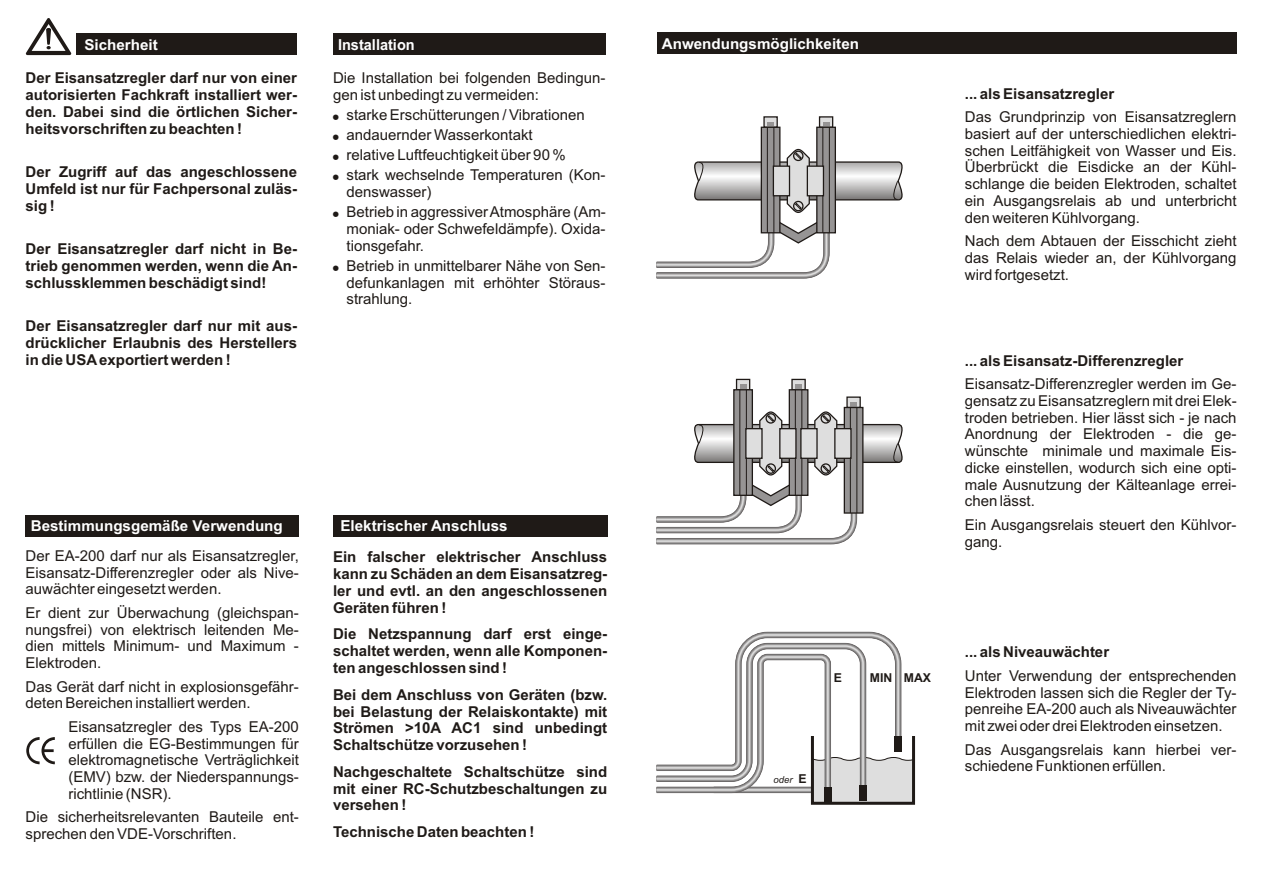
<style>
.page{position:relative;width:1263px;height:893px;background:#fff}
.page>*{position:absolute;margin:0;border:0;box-sizing:border-box;transform-origin:0 0}
.t1{font:700 15.15px "Arial";color:#fff}
.t2{font:700 15.15px "Arial";color:#fff;scale:.96 1}
.t3{font:15px/16.8px "Arial";color:#1f1a17}
.t4{font:700 15px/16.8px "Arial";color:#1f1a17;text-align:justify}
.t5{font:700 15px "Arial";color:#fff}
.t6{font:700 12.3px "Arial";color:#1f1a17}
.t7{font:italic 9.6px "Arial";color:#1f1a17}
</style>
<div class="page">
<div style="left:77px;top:34px;width:220px;height:21px;background:#1f1a17"></div>
<svg style="left:26px;top:18px;width:45px;height:37px"></svg>
<div style="left:333px;top:34px;width:272px;height:21px;background:#1f1a17"></div>
<div style="left:333px;top:515px;width:274px;height:21px;background:#1f1a17"></div>
<svg style="left:26px;top:737px;width:29px;height:27px"></svg>
<div style="left:26px;top:515px;width:273px;height:21px;background:#1f1a17"></div>
<div style="left:657px;top:33px;width:579px;height:21px;background:#1f1a17"></div>
<svg style="left:656px;top:116px;width:247px;height:163px"></svg>
<svg style="left:656px;top:378px;width:247px;height:167px"></svg>
<div style="left:811px;top:734px;width:104px;height:71px;border:3px solid #1f1a17"></div>
<svg style="left:656px;top:631px;width:258px;height:173px"></svg>
<div style="left:894px;top:736px;width:8px;height:15px;background:#1f1a17"></div>
<div style="left:824px;top:787px;width:8px;height:16px;background:#1f1a17"></div>
<div style="left:859px;top:785px;width:8px;height:15px;background:#1f1a17"></div>
<p class="t5" style="left:84px;top:39px;width:75px">Sicherheit</p>
<p class="t2" style="left:338px;top:39px;width:81px">Installation</p>
<p class="t3" style="left:333px;top:71px;width:274px">Die Installation bei folgenden Bedingun&shy;gen ist unbedingt zu vermeiden:</p>
<p class="t3" style="left:347px;top:106px;width:260px;line-height:20.1px">starke Erschütterungen / Vibrationen andauernder Wasserkontakt<br>relative Luftfeuchtigkeit über 90 %<br>stark wechselnde Temperaturen (Kon-</p>
<p class="t3" style="left:347px;top:183px;width:261px;line-height:20.1px">denswasser)<br>Betrieb in aggressiver Atmosphäre (Am-</p>
<p class="t3" style="left:347px;top:222px;width:260px">moniak- oder Schwefeldämpfe). Oxida&shy;tionsgefahr.</p>
<p class="t3" style="left:347px;top:259px;width:261px;text-align:justify">Betrieb in unmittelbarer Nähe von Sen&shy;defunkanlagen mit erhöhter Störaus&shy;strahlung.</p>
<p class="t4" style="left:26px;top:71px;width:273px">Der Eisansatzregler darf nur von einer autorisierten Fachkraft installiert wer&shy;den. Dabei sind die örtlichen Sicher&shy;heitsvorschriften zu beachten !</p>
<p class="t4" style="left:26px;top:165px;width:273px">Der Zugriff auf das angeschlossene Umfeld ist nur für Fachpersonal zuläs&shy;sig !</p>
<p class="t4" style="left:26px;top:242px;width:273px">Der Eisansatzregler darf nicht in Be&shy;trieb genommen werden, wenn die An&shy;schlussklemmen beschädigt sind!</p>
<p class="t4" style="left:26px;top:319px;width:273px">Der Eisansatzregler darf nur mit aus&shy;drücklicher Erlaubnis des Herstellers in die USAexportiert werden !</p>
<p class="t5" style="left:31px;top:520px;width:254px">Bestimmungsgemäße Verwendung</p>
<p class="t3" style="left:26px;top:549px;width:275px;text-align:justify">Der EA-200 darf nur als Eisansatzregler, Eisansatz-Differenzregler oder als Nive&shy;auwächter eingesetzt werden.</p>
<p class="t3" style="left:26px;top:606px;width:275px;text-align:justify">Er dient zur Überwachung (gleichspan&shy;nungsfrei) von elektrisch leitenden Me&shy;dien mittels Minimum- und Maximum - Elektroden.</p>
<p class="t3" style="left:26px;top:679px;width:275px">Das Gerät darf nicht in explosionsgefähr&shy;deten Bereichen installiert werden.</p>
<p class="t3" style="left:68px;top:719px;width:232px;text-align:justify">Eisansatzregler des Typs EA-200 erfüllen die EG-Bestimmungen für elektromagnetische Verträglichkeit (EMV) bzw. der Niederspannungs&shy;richtlinie (NSR).</p>
<p class="t3" style="left:26px;top:810px;width:275px">Die sicherheitsrelevanten Bauteile ent&shy;sprechen den VDE-Vorschriften.</p>
<p class="t1" style="left:340px;top:520px;width:169px">Elektrischer Anschluss</p>
<p class="t4" style="left:333px;top:550px;width:276px">Ein falscher elektrischer Anschluss kann zu Schäden an dem Eisansatzreg&shy;ler und evtl. an den angeschlossenen Geräten führen !</p>
<p class="t4" style="left:333px;top:627px;width:276px">Die Netzspannung darf erst einge&shy;schaltet werden, wenn alle Komponen&shy;ten angeschlossen sind !</p>
<p class="t4" style="left:333px;top:687px;width:276px">Bei dem Anschluss von Geräten (bzw. bei Belastung der Relaiskontakte) mit Strömen &gt;10A AC1 sind unbedingt Schaltschütze vorzusehen !</p>
<p class="t4" style="left:333px;top:765px;width:276px">Nachgeschaltete Schaltschütze sind mit einer RC-Schutzbeschaltungen zu versehen !</p>
<p class="t4" style="left:333px;top:825px;width:203px">Technische Daten beachten !</p>
<p class="t5" style="left:662px;top:38px;width:199px">Anwendungsmöglichkeiten</p>
<p class="t4" style="left:965px;top:86px;width:151px">... als Eisansatzregler</p>
<p class="t3" style="left:965px;top:110px;width:273px;text-align:justify">Das Grundprinzip von Eisansatzreglern basiert auf der unterschiedlichen elektri&shy;schen Leitfähigkeit von Wasser und Eis.<br>Überbrückt die Eisdicke an der Kühl&shy;schlange die beiden Elektroden, schaltet ein Ausgangsrelais ab und unterbricht den weiteren Kühlvorgang.</p>
<p class="t3" style="left:965px;top:234px;width:273px;text-align:justify">Nach dem Abtauen der Eisschicht zieht das Relais wieder an, der Kühlvorgang wird fortgesetzt.</p>
<p class="t4" style="left:965px;top:353px;width:220px">... als Eisansatz-Differenzregler</p>
<p class="t3" style="left:965px;top:377px;width:273px;text-align:justify">Eisansatz-Differenzregler werden im Ge&shy;gensatz zu Eisansatzreglern mit drei Elek&shy;troden betrieben. Hier lässt sich - je nach Anordnung der Elektroden - die ge&shy;wünschte minimale und maximale Eis&shy;dicke einstellen, wodurch sich eine opti&shy;male Ausnutzung der Kälteanlage errei&shy;chen lässt.</p>
<p class="t3" style="left:965px;top:518px;width:273px">Ein Ausgangsrelais steuert den Kühlvor&shy;gang.</p>
<p class="t6" style="left:834px;top:673px;width:10px">E</p>
<p class="t6" style="left:870px;top:673px;width:63px">MIN MAX</p>
<p class="t6" style="left:798px;top:774px;width:10px">E</p>
<p class="t7" style="left:774px;top:776px;width:21px">oder</p>
<p class="t4" style="left:965px;top:645px;width:146px">... als Niveauwächter</p>
<p class="t3" style="left:965px;top:669px;width:273px;text-align:justify">Unter Verwendung der entsprechenden Elektroden lassen sich die Regler der Ty&shy;penreihe EA-200 auch als Niveauwächter mit zwei oder drei Elektroden einsetzen.</p>
<p class="t3" style="left:965px;top:742px;width:273px">Das Ausgangsrelais kann hierbei ver&shy;schiedene Funktionen erfüllen.</p>
</div>
